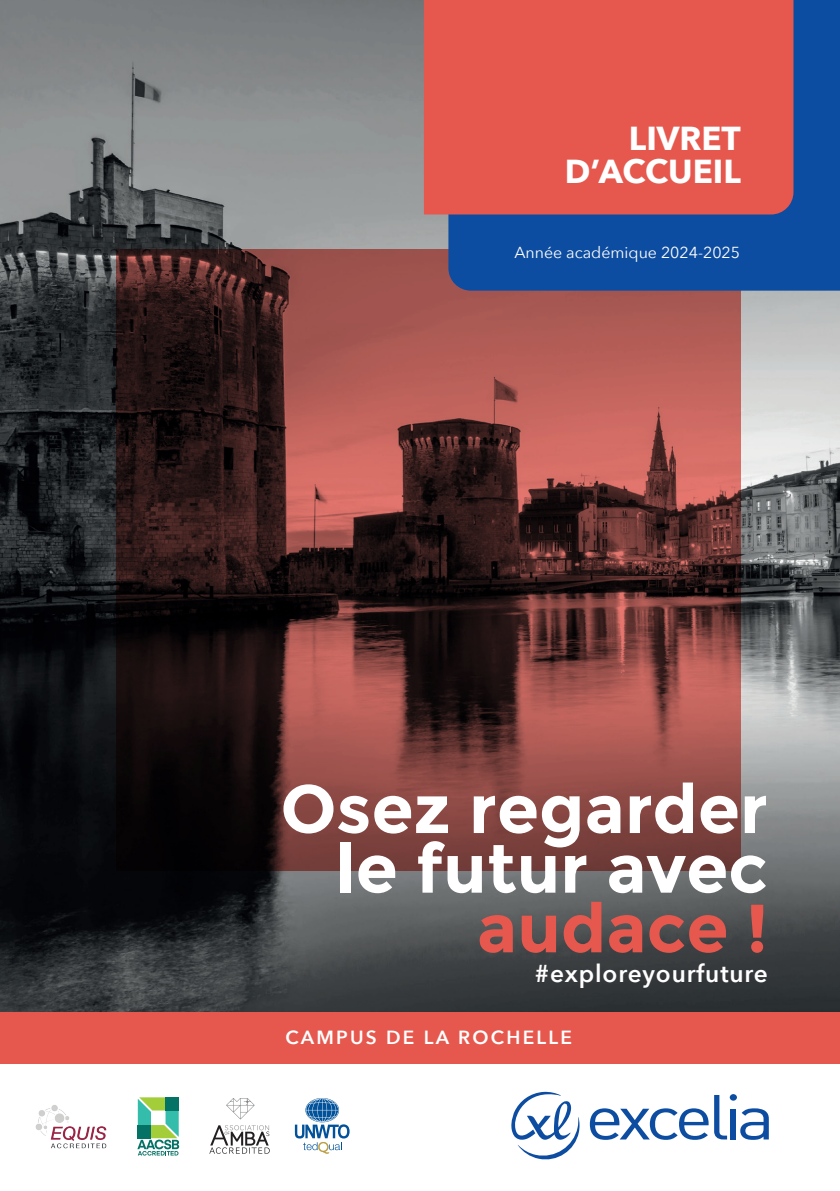
<style>
.page{position:relative;width:840px;height:1191px;background:#fff}
.page>*{position:absolute;margin:0;border:0;box-sizing:border-box;transform-origin:0 0}
.t1{font:700 68px/59.6px "Montserrat";color:#fff;text-align:right}
.t2{font:700 68px "Montserrat";color:#e6584e}
.t3{font:700 33.2px/33.2px "Avenir Next";color:#fff;text-align:right}
.t4{font:600 24.4px "Avenir Next";letter-spacing:.035em;color:#fff}
.t5{font:600 19px "Avenir Next";letter-spacing:.12em;color:#fff}
.t6{font:16px "Avenir Next";color:#fff}
</style>
<div class="page">
<img style="left:0;top:0;width:839px;height:1012px">
<svg style="left:117px;top:249px;width:623px;height:621px;background:#693734"></svg>
<svg style="left:511px;top:1091px;width:68px;height:69px"></svg>
<svg style="left:589px;top:1095px;width:137px;height:44px"></svg>
<div style="left:730px;top:1108px;width:5px;height:31px;background:#0d4da1"></div>
<div style="left:729px;top:1094px;width:7px;height:6px;background:#0d4da1;border-radius:50%"></div>
<svg style="left:740px;top:1108px;width:28px;height:31px"></svg>
<div style="left:0;top:1012px;width:839px;height:51px;background:#e6584e"></div>
<img style="left:45px;top:1105px;width:21px;height:13px">
<svg style="left:226px;top:1098px;width:28px;height:21px"></svg>
<svg style="left:209px;top:1125px;width:60px;height:28px"></svg>
<svg style="left:137px;top:1097px;width:42px;height:58px"></svg>
<svg style="left:295px;top:1098px;width:54px;height:55px"></svg>
<div style="left:448px;top:0;width:391px;height:291px;background:#0d4da1"></div>
<div style="left:423px;top:0;width:370px;height:214px;background:#e6584e"></div>
<h2 class="t3" style="left:564px;top:121px;width:177px">LIVRET<br>D’ACCUEIL</h2>
<p class="t6" style="left:514px;top:239px;width:227px">Année académique 2024-2025</p>
<h1 class="t1" style="left:280px;top:779px;width:489px">Osez regarder le futur avec</h1>
<h1 class="t2" style="left:476px;top:887px;width:292px">audace !</h1>
<h3 class="t4" style="left:534px;top:952px;width:234px">#exploreyourfuture</h3>
<p class="t5" style="left:285px;top:1021px;width:288px">CAMPUS DE LA ROCHELLE</p>
</div>
